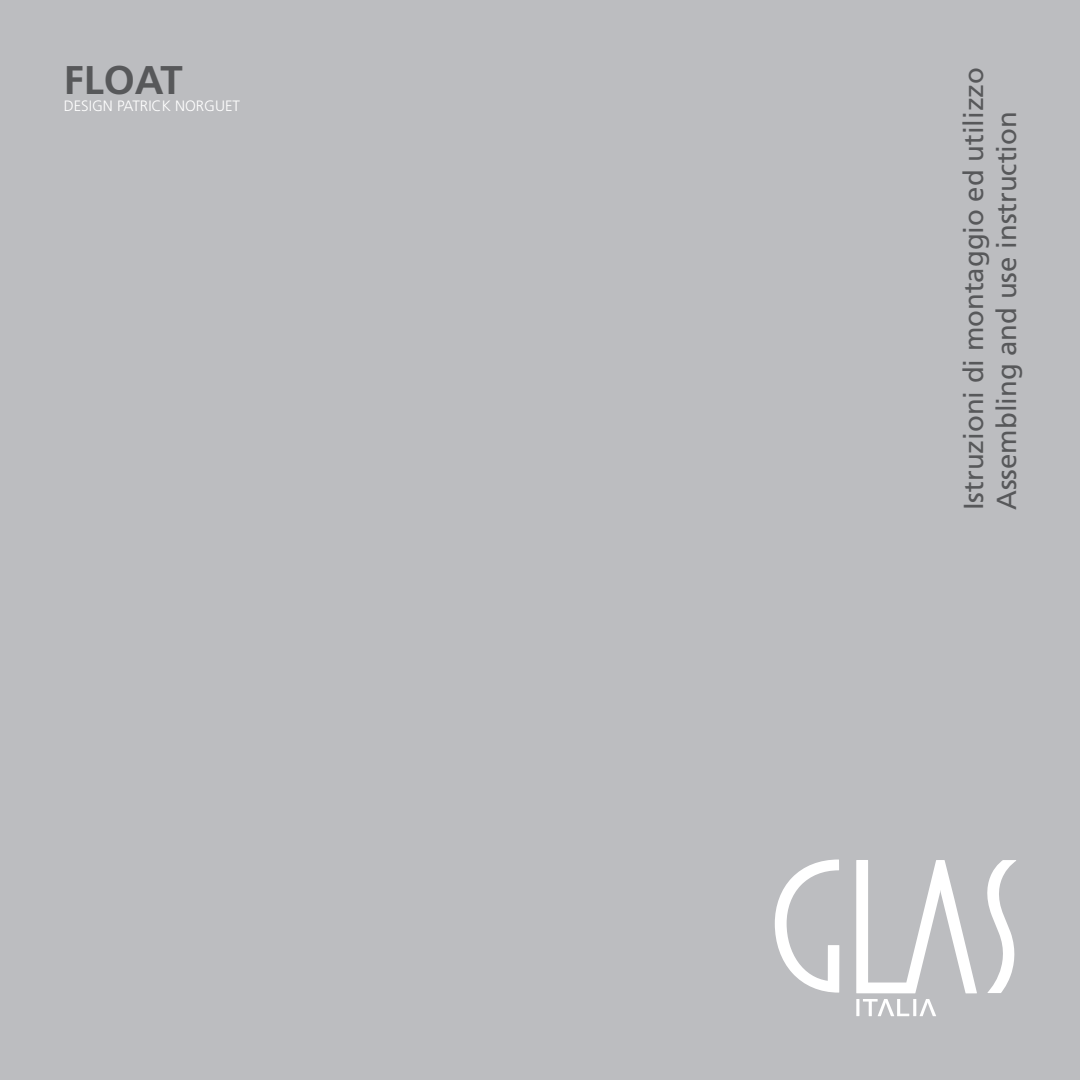
<style>
.page{position:relative;width:1080px;height:1080px;background:#bcbdc0}
.page>*{position:absolute;margin:0;border:0;box-sizing:border-box;transform-origin:0 0}
.t1{font:700 40px "Frutiger LT Std";color:#57585a}
.t2{font:27.5px "Frutiger LT Std";color:#57585a}
.t3{font:300 15px "Frutiger LT Std";color:#fff}
</style>
<div class="page">
<svg style="left:987px;top:860px;width:29px;height:133px"></svg>
<svg style="left:856px;top:860px;width:121px;height:133px"></svg>
<svg style="left:775px;top:860px;width:64px;height:133px"></svg>
<hr style="left:856px;top:999px;width:3px;height:17px;background:#fff">
<hr style="left:913px;top:999px;width:3px;height:17px;background:#fff">
<svg style="left:920px;top:999px;width:16px;height:17px"></svg>
<svg style="left:863px;top:999px;width:46px;height:17px"></svg>
<p class="t1" style="left:64px;top:56px;width:121px">FLOAT</p>
<p class="t3" style="left:64px;top:98px;width:178px">DESIGN PATRICK NORGUET</p>
<p class="t2" style="left:958px;top:510px;width:445px;rotate:-90deg">Istruzioni di montaggio ed utilizzo</p>
<p class="t2" style="left:991px;top:510px;width:400px;rotate:-90deg">Assembling and use instruction</p>
</div>
